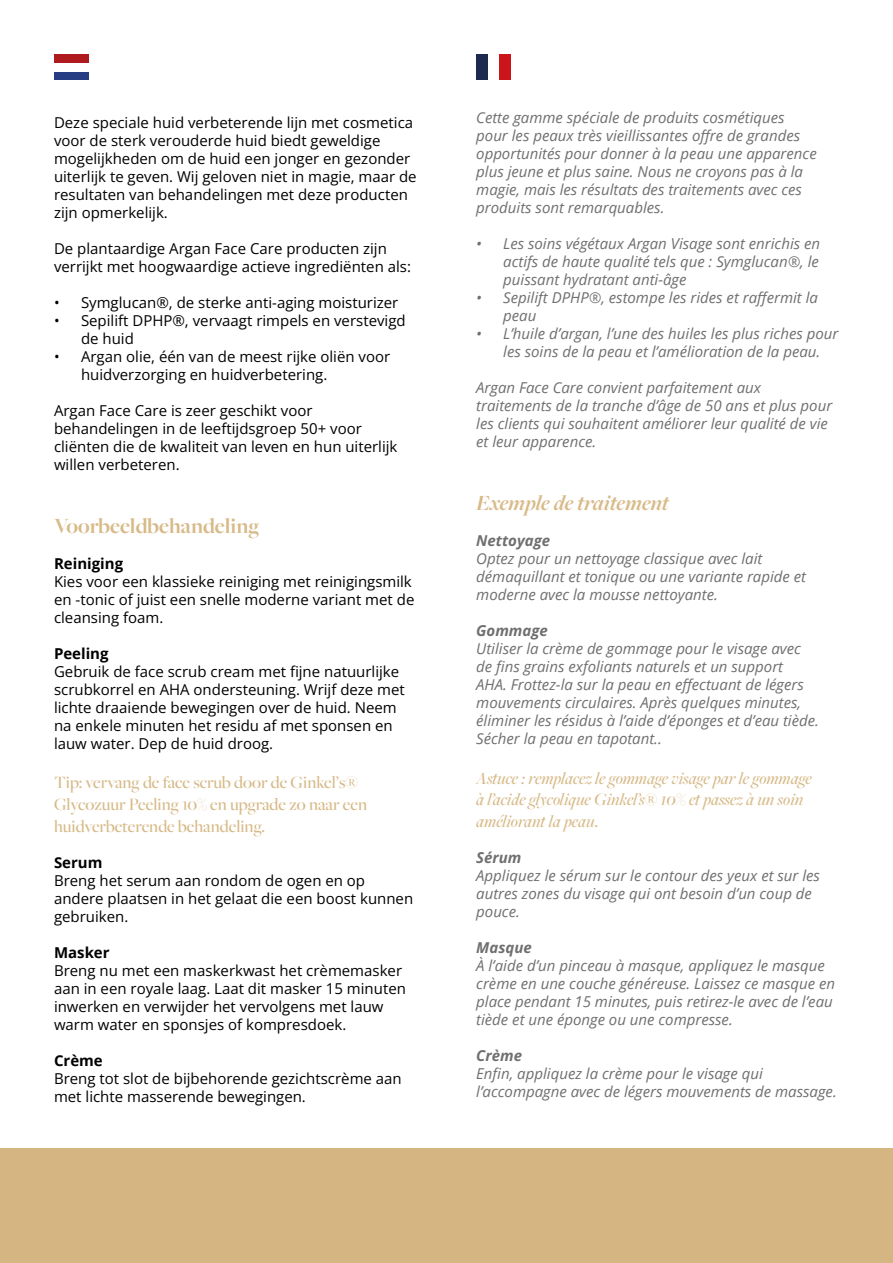
<style>
.page{position:relative;width:893px;height:1263px;background:#fff}
.page>*{position:absolute;margin:0;border:0;box-sizing:border-box;transform-origin:0 0}
.t1{font:700 22.5px "Freight Big Pro";color:#d7ba88}
.t2{font:italic 700 22.5px "Freight Big Pro";color:#d7ba88}
.t3{font:italic 500 18px/21.6px "Freight Big Pro";color:#d7ba88}
.t4{font:500 18px/21.6px "Freight Big Pro";color:#d7ba88}
.t5{font:italic 15px/18px "Open Sans";color:#706f6f}
.t6{font:15px/18px "Open Sans";color:#000}
.t7{font:700 15px "Open Sans";color:#000}
.t8{font:italic 700 15px "Open Sans";color:#706f6f}
</style>
<div class="page">
<div style="left:0;top:1148px;width:893px;height:115px;background:#d5b682"></div>
<div style="left:476px;top:54px;width:12px;height:26px;background:#1e2950"></div>
<div style="left:499px;top:54px;width:11px;height:26px;background:#cb151b"></div>
<div style="left:54px;top:54px;width:34px;height:26px;background:#263d83"></div>
<div style="left:54px;top:54px;width:34px;height:17px;background:#fff"></div>
<div style="left:54px;top:54px;width:34px;height:9px;background:#ae1a1d"></div>
<p class="t6" style="left:54px;top:113px;width:364px">Deze speciale huid verbeterende lijn met cosmetica voor de sterk verouderde huid biedt geweldige mogelijkheden om de huid een jonger en gezonder uiterlijk te geven. Wij geloven niet in magie, maar de resultaten van behandelingen met deze producten zijn opmerkelijk.</p>
<p class="t6" style="left:54px;top:239px;width:358px">De plantaardige Argan Face Care producten zijn verrijkt met hoogwaardige actieve ingrediënten als:</p>
<p class="t6" style="left:54px;top:293px;width:346px">• Symglucan®, de sterke anti-aging moisturizer</p>
<p class="t6" style="left:81px;top:311px;width:326px;text-indent:-27px">• Sepilift DPHP®, vervaagt rimpels en verstevigd de huid</p>
<p class="t6" style="left:81px;top:347px;width:311px;text-indent:-27px">• Argan olie, één van de meest rijke oliën voor huidverzorging en huidverbetering.</p>
<p class="t6" style="left:54px;top:401px;width:345px">Argan Face Care is zeer geschikt voor behandelingen in de leeftijdsgroep 50+ voor cliënten die de kwaliteit van leven en hun uiterlijk willen verbeteren.</p>
<h1 class="t1" style="left:54px;top:511px;width:207px">Voorbeeldbehandeling</h1>
<p class="t7" style="left:54px;top:553px;width:71px">Reiniging</p>
<p class="t6" style="left:54px;top:572px;width:362px">Kies voor een klassieke reiniging met reinigingsmilk en -tonic of juist een snelle moderne variant met de cleansing foam.</p>
<p class="t7" style="left:54px;top:643px;width:56px">Peeling</p>
<p class="t6" style="left:54px;top:662px;width:352px">Gebruik de face scrub cream met fijne natuurlijke scrubkorrel en AHA ondersteuning. Wrijf deze met lichte draaiende bewegingen over de huid. Neem na enkele minuten het residu af met sponsen en lauw water. Dep de huid droog.</p>
<p class="t4" style="left:54px;top:771px;width:315px">Tip: vervang de face scrub door de Ginkel’s®<br>Glycozuur Peeling 10% en upgrade zo naar een huidverbeterende behandeling.</p>
<p class="t7" style="left:54px;top:851px;width:50px">Serum</p>
<p class="t6" style="left:54px;top:871px;width:361px">Breng het serum aan rondom de ogen en op andere plaatsen in het gelaat die een boost kunnen gebruiken.</p>
<p class="t7" style="left:54px;top:941px;width:57px">Masker</p>
<p class="t6" style="left:54px;top:961px;width:353px">Breng nu met een maskerkwast het crèmemasker aan in een royale laag. Laat dit masker 15 minuten inwerken en verwijder het vervolgens met lauw warm water en sponsjes of kompresdoek.</p>
<p class="t7" style="left:54px;top:1049px;width:50px">Crème</p>
<p class="t6" style="left:54px;top:1069px;width:349px">Breng tot slot de bijbehorende gezichtscrème aan met lichte masserende bewegingen.</p>
<p class="t5" style="left:476px;top:108px;width:342px">Cette gamme spéciale de produits cosmétiques pour les peaux très vieillissantes offre de grandes opportunités pour donner à la peau une apparence plus jeune et plus saine. Nous ne croyons pas à la magie, mais les résultats des traitements avec ces produits sont remarquables.</p>
<p class="t5" style="left:503px;top:234px;width:318px;text-align:justify;text-indent:-27px">• Les soins végétaux Argan Visage sont enrichis en actifs de haute qualité tels que : Symglucan®, le puissant hydratant anti-âge</p>
<p class="t5" style="left:503px;top:288px;width:316px;text-indent:-27px">• Sepilift DPHP®, estompe les rides et raffermit la peau</p>
<p class="t5" style="left:476px;top:324px;width:364px;text-align:center">• L’huile d’argan, l’une des huiles les plus riches pour les soins de la peau et l’amélioration de la peau.</p>
<p class="t5" style="left:476px;top:378px;width:357px">Argan Face Care convient parfaitement aux traitements de la tranche d’âge de 50 ans et plus pour les clients qui souhaitent améliorer leur qualité de vie et leur apparence.</p>
<h1 class="t2" style="left:476px;top:488px;width:194px">Exemple de traitement</h1>
<p class="t8" style="left:476px;top:530px;width:75px">Nettoyage</p>
<p class="t5" style="left:476px;top:549px;width:331px">Optez pour un nettoyage classique avec lait démaquillant et tonique ou une variante rapide et moderne avec la mousse nettoyante.</p>
<p class="t8" style="left:476px;top:620px;width:73px">Gommage</p>
<p class="t5" style="left:476px;top:639px;width:344px">Utiliser la crème de gommage pour le visage avec de fins grains exfoliants naturels et un support<br>AHA. Frottez-la sur la peau en effectuant de légers mouvements circulaires. Après quelques minutes, éliminer les résidus à l’aide d’éponges et d’eau tiède.<br>Sécher la peau en tapotant..</p>
<p class="t3" style="left:476px;top:767px;width:337px">Astuce : remplacez le gommage visage par le gommage à l’acide glycolique Ginkel’s® 10% et passez à un soin améliorant la peau.</p>
<p class="t8" style="left:476px;top:847px;width:47px">Sérum</p>
<p class="t5" style="left:476px;top:866px;width:345px">Appliquez le sérum sur le contour des yeux et sur les autres zones du visage qui ont besoin d’un coup de pouce.</p>
<p class="t8" style="left:476px;top:937px;width:57px">Masque</p>
<p class="t5" style="left:476px;top:956px;width:360px">À l’aide d’un pinceau à masque, appliquez le masque crème en une couche généreuse. Laissez ce masque en place pendant 15 minutes, puis retirez-le avec de l’eau tiède et une éponge ou une compresse.</p>
<p class="t8" style="left:476px;top:1045px;width:47px">Crème</p>
<p class="t5" style="left:476px;top:1064px;width:362px">Enfin, appliquez la crème pour le visage qui l’accompagne avec de légers mouvements de massage.</p>
</div>
